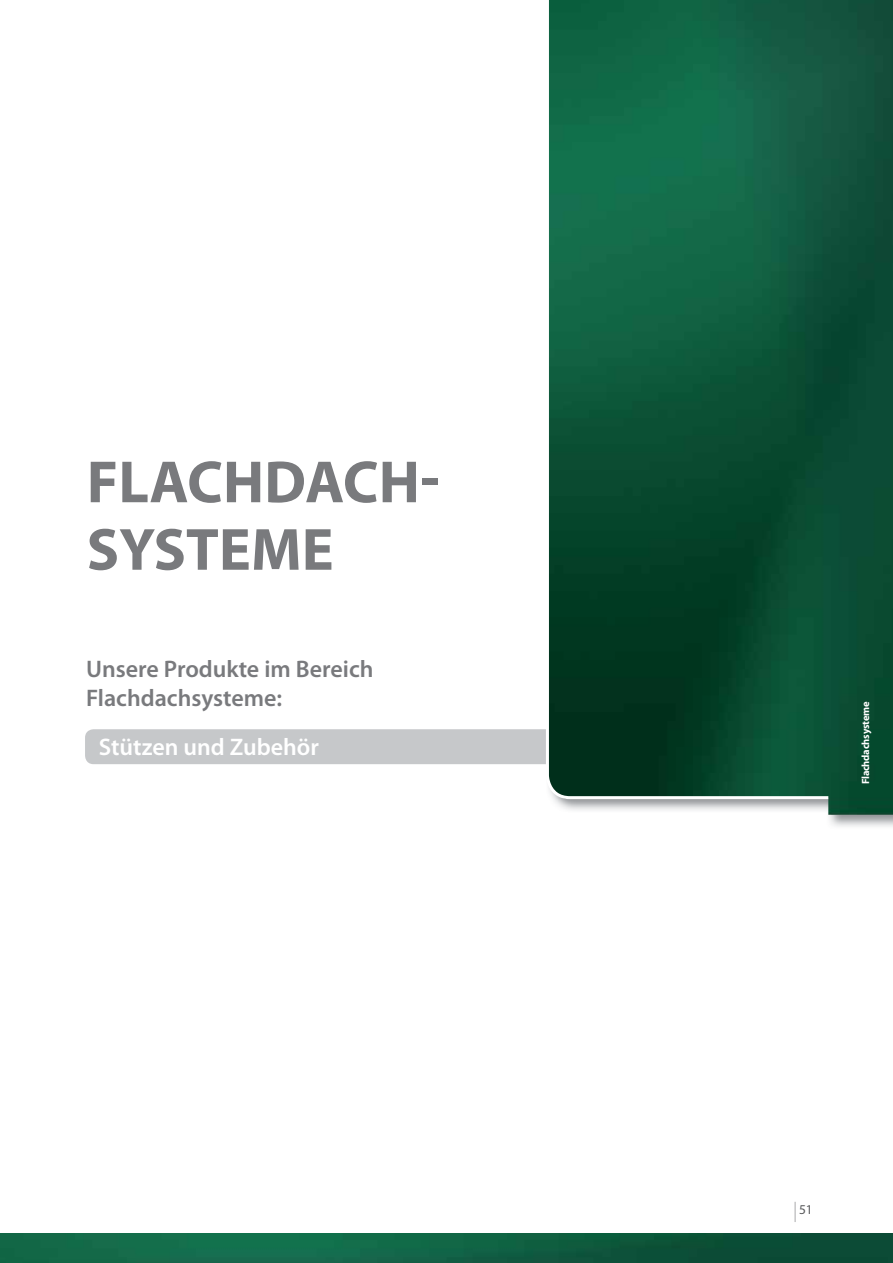
<style>
.page{position:relative;width:893px;height:1263px;background:#fff}
.page>*{position:absolute;margin:0;border:0;box-sizing:border-box;transform-origin:0 0}
.t1{font:700 60px/67.5px "Myriad Pro";color:#797a7d}
.t2{font:600 24px/28.8px "Myriad Pro";color:#797a7d}
.t3{font:600 24px "Myriad Pro";color:#fff}
.t4{font:13.5px "Myriad Pro";color:#58595b}
.t5{font:700 10.5px "Myriad Pro";letter-spacing:-.02em;color:#fff}
.s1{font-size:20.25px}
</style>
<div class="page">
<img style="left:0;top:1233px;width:893px;height:30px">
<div style="left:85px;top:729px;width:461px;height:35px;background:#c6c8ca"></div>
<img style="left:553px;top:0;width:340px;height:815px">
<svg style="left:548px;top:0;width:280px;height:799px;background:#10573b"></svg>
<h1 class="t1" style="left:87px;top:446px;width:354px">FLACHDACH-<br>SYSTEME</h1>
<p class="t2" style="left:86px;top:654px;width:289px">Unsere Produkte im Bereich<br>Flachdachsysteme:</p>
<p class="t3" style="left:99px;top:732px;width:222px">Stützen und Zubehör</p>
<p class="t5" style="left:859px;top:784px;width:84px;rotate:-90deg">Flachdachsysteme</p>
<p class="t4" style="left:794px;top:1201px;width:20px"><span class="s1">|</span> 51</p>
</div>
